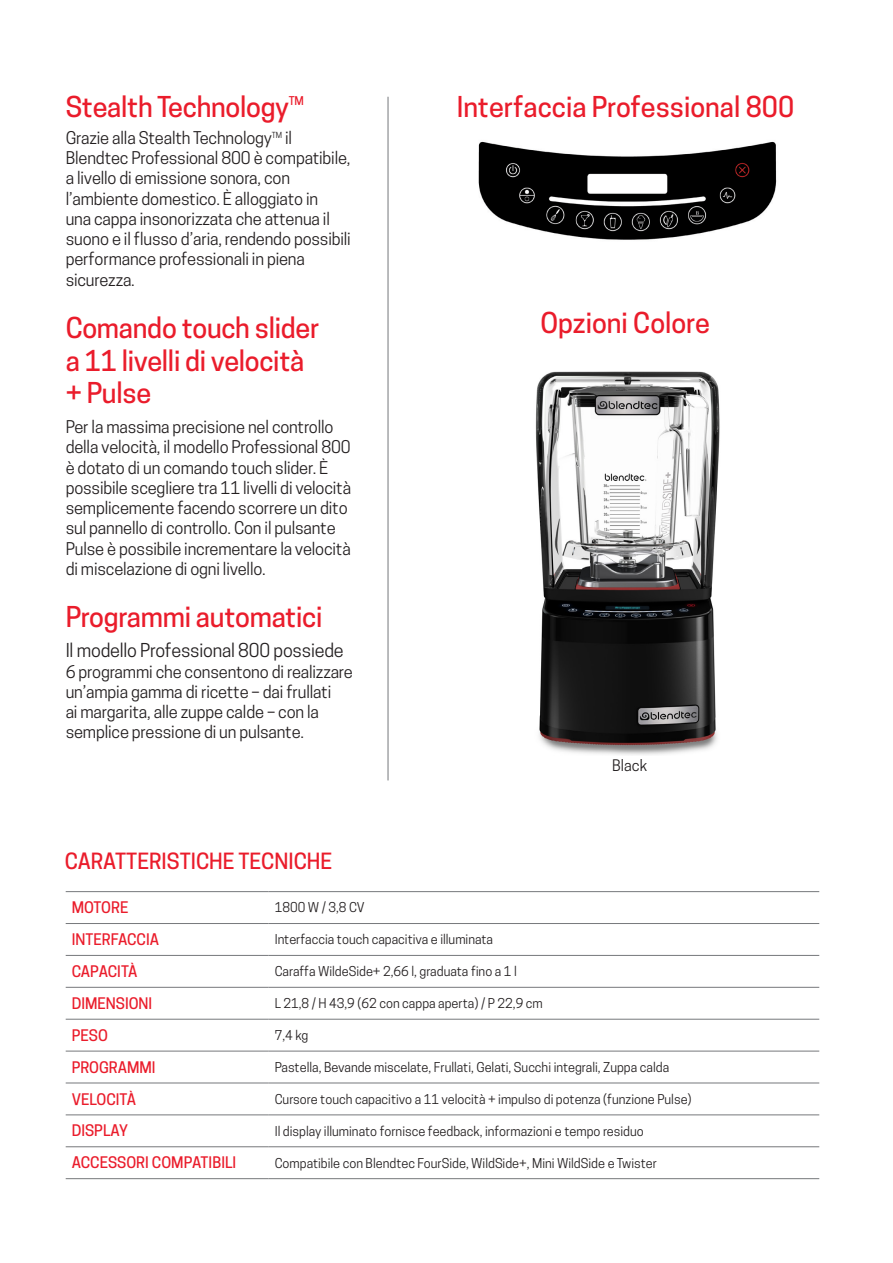
<style>
.page{position:relative;width:893px;height:1263px;background:#fff}
.page>*{position:absolute;margin:0;border:0;box-sizing:border-box;transform-origin:0 0}
.t1{font:500 27px "Cooper Hewitt";letter-spacing:-.01em;color:#ea1c2b}
.t2{font:500 21px "Cooper Hewitt";color:#ea1c2b}
.t3{font:18px "Cooper Hewitt";letter-spacing:-.01em;color:#231f20}
.t4{font:16.5px/20.2px "Cooper Hewitt";letter-spacing:-.01em;color:#231f20}
.t5{font:500 15px "Cooper Hewitt";color:#ea1c2b}
.t6{font:15px "Cooper Hewitt";color:#231f20}
.t7{font:12.75px "Cooper Hewitt";color:#231f20}
.t8{font:500 11.4px "Cooper Hewitt";color:#ea1c2b}
</style>
<div class="page">
<img style="left:535px;top:371px;width:185px;height:384px">
<hr style="left:66px;top:891px;width:203px;height:1px;background:#76787b">
<hr style="left:269px;top:891px;width:550px;height:1px;background:#76787b">
<hr style="left:66px;top:923px;width:203px;height:1px;background:#76787b">
<hr style="left:269px;top:923px;width:550px;height:1px;background:#76787b">
<hr style="left:66px;top:955px;width:203px;height:1px;background:#76787b">
<hr style="left:269px;top:955px;width:550px;height:1px;background:#76787b">
<hr style="left:66px;top:987px;width:203px;height:1px;background:#76787b">
<hr style="left:269px;top:987px;width:550px;height:1px;background:#76787b">
<hr style="left:66px;top:1019px;width:203px;height:1px;background:#76787b">
<hr style="left:269px;top:1019px;width:550px;height:1px;background:#76787b">
<hr style="left:66px;top:1051px;width:203px;height:1px;background:#76787b">
<hr style="left:269px;top:1051px;width:550px;height:1px;background:#76787b">
<hr style="left:66px;top:1082px;width:203px;height:1px;background:#76787b">
<hr style="left:269px;top:1082px;width:550px;height:1px;background:#76787b">
<hr style="left:66px;top:1114px;width:203px;height:1px;background:#76787b">
<hr style="left:269px;top:1114px;width:550px;height:1px;background:#76787b">
<hr style="left:66px;top:1146px;width:203px;height:1px;background:#76787b">
<hr style="left:269px;top:1146px;width:550px;height:1px;background:#76787b">
<hr style="left:66px;top:1178px;width:203px;height:1px;background:#76787b">
<hr style="left:269px;top:1178px;width:550px;height:1px;background:#76787b">
<img style="left:478px;top:141px;width:299px;height:99px">
<hr style="left:388px;top:97px;width:1px;height:683px;background:#76787b">
<p class="t1" style="left:66px;top:91px;width:225px">Stealth Technology</p>
<p class="t8" style="left:289px;top:93px;width:17px">TM</p>
<p class="t4" style="left:66px;top:128px;width:287px">Grazie alla Stealth Technology<sup>TM</sup> il Blendtec Professional 800 è compatibile, a livello di emissione sonora, con l’ambiente domestico. È alloggiato in<br>una cappa insonorizzata che attenua il suono e il flusso d’aria, rendendo possibili performance professionali in piena sicurezza.</p>
<p class="t1" style="left:66px;top:312px;width:255px">Comando touch slider</p>
<p class="t1" style="left:66px;top:345px;width:240px">a 11 livelli di velocità</p>
<p class="t1" style="left:66px;top:377px;width:87px">+ Pulse</p>
<p class="t4" style="left:66px;top:417px;width:287px">Per la massima precisione nel controllo della velocità, il modello Professional 800 è dotato di un comando touch slider. È possibile scegliere tra 11 livelli di velocità semplicemente facendo scorrere un dito sul pannello di controllo. Con il pulsante Pulse è possibile incrementare la velocità di miscelazione di ogni livello.</p>
<p class="t1" style="left:66px;top:601px;width:258px">Programmi automatici</p>
<p class="t3" style="left:66px;top:640px;width:280px">Il modello Professional 800 possiede</p>
<p class="t4" style="left:66px;top:661px;width:289px">6 programmi che consentono di realizzare un’ampia gamma di ricette – dai frullati<br>ai margarita, alle zuppe calde – con la semplice pressione di un pulsante.</p>
<p class="t2" style="left:65px;top:849px;width:269px">CARATTERISTICHE TECNICHE</p>
<p class="t1" style="left:457px;top:91px;width:339px">Interfaccia Professional 800</p>
<p class="t1" style="left:540px;top:307px;width:171px">Opzioni Colore</p>
<p class="t6" style="left:612px;top:757px;width:37px">Black</p>
<p class="t5" style="left:72px;top:899px;width:58px">MOTORE</p>
<p class="t7" style="left:275px;top:900px;width:91px">1800 W / 3,8 CV</p>
<p class="t5" style="left:72px;top:931px;width:89px">INTERFACCIA</p>
<p class="t7" style="left:275px;top:932px;width:220px">Interfaccia touch capacitiva e illuminata</p>
<p class="t5" style="left:72px;top:962px;width:67px">CAPACITÀ</p>
<p class="t7" style="left:275px;top:964px;width:244px">Caraffa WildeSide+ 2,66 l, graduata fino a 1 l</p>
<p class="t5" style="left:72px;top:994px;width:82px">DIMENSIONI</p>
<p class="t7" style="left:275px;top:996px;width:270px">L 21,8 / H 43,9 (62 con cappa aperta) / P 22,9 cm</p>
<p class="t5" style="left:72px;top:1026px;width:38px">PESO</p>
<p class="t7" style="left:275px;top:1028px;width:35px">7,4 kg</p>
<p class="t5" style="left:72px;top:1058px;width:85px">PROGRAMMI</p>
<p class="t7" style="left:275px;top:1059px;width:396px">Pastella, Bevande miscelate, Frullati, Gelati, Succhi integrali, Zuppa calda</p>
<p class="t5" style="left:72px;top:1090px;width:66px">VELOCITÀ</p>
<p class="t7" style="left:275px;top:1091px;width:418px">Cursore touch capacitivo a 11 velocità + impulso di potenza (funzione Pulse)</p>
<p class="t5" style="left:72px;top:1122px;width:58px">DISPLAY</p>
<p class="t7" style="left:275px;top:1123px;width:371px">Il display illuminato fornisce feedback, informazioni e tempo residuo</p>
<p class="t5" style="left:72px;top:1154px;width:166px">ACCESSORI COMPATIBILI</p>
<p class="t7" style="left:275px;top:1155px;width:384px">Compatibile con Blendtec FourSide, WildSide+, Mini WildSide e Twister</p>
</div>
